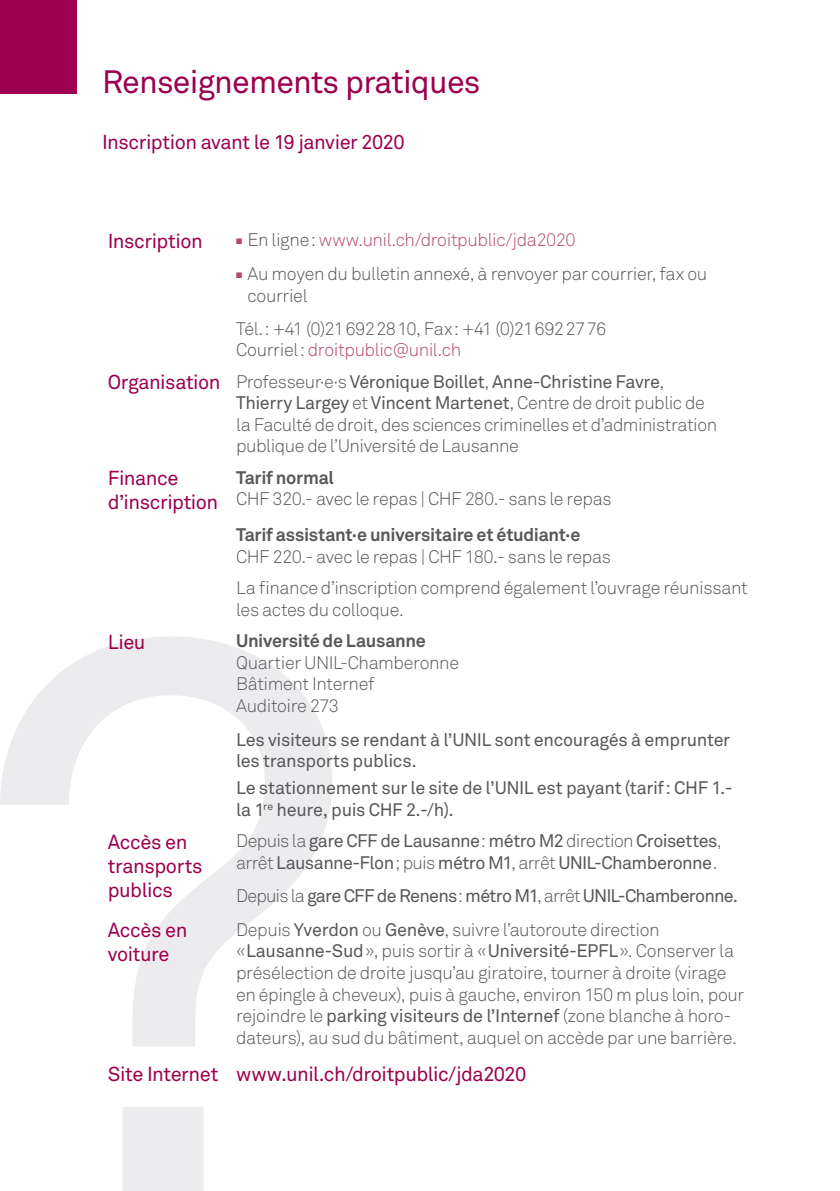
<style>
.page{position:relative;width:840px;height:1191px;background:#fff}
.page>*{position:absolute;margin:0;border:0;box-sizing:border-box;transform-origin:0 0}
.t1{font:32px "Akkurat";letter-spacing:-.025em;color:#9c004f}
.t2{font:20px/24px "Akkurat";letter-spacing:-.02em;color:#9c004f}
.t3{font:300 18px/21.6px "Akkurat";letter-spacing:-.025em;color:#57585a}
.t4{font:18px/21.6px "Akkurat";letter-spacing:-.025em;color:#57585a}
.t5{font:700 18px "Akkurat";letter-spacing:-.015em;color:#57585a}
.t6{font:18px "Akkurat";letter-spacing:-.045em;color:#57585a}
.t7{font:300 18px "Akkurat";letter-spacing:-.025em;color:#b4496f}
.s1{color:#57585a}
.s2{color:#b4496f}
.s3{font-weight:400;font-size:20px;color:#9c004f}
.s4{font-weight:400}
.s5{font-weight:300}
</style>
<div class="page">
<svg style="left:0;top:636px;width:332px;height:555px"></svg>
<div style="left:0;top:0;width:77px;height:94px;background:#9c004f"></div>
<h1 class="t1" style="left:102px;top:62px;width:380px">Renseignements pratiques</h1>
<p class="t2" style="left:102px;top:129px;width:304px">Inscription avant le 19 janvier 2020</p>
<p class="t2" style="left:108px;top:228px;width:96px">Inscription</p>
<p class="t7" style="left:236px;top:228px;width:341px">■ <span class="s1">En ligne:</span> www.unil.ch/droitpublic/jda2020</p>
<p class="t3" style="left:247px;top:263px;width:461px;text-indent:-11px"><span class="s2">■</span> Au moyen du bulletin annexé, à renvoyer par courrier, fax ou courriel</p>
<p class="t3" style="left:236px;top:317px;width:371px">Tél.: +41 (0)216922810, Fax: +41 (0)216922776<br>Courriel: <span class="s2">droitpublic@unil.ch</span></p>
<p class="t3" style="left:236px;top:370px;width:482px;text-indent:-128px"><span class="s3">Organisation</span> Professeur·e·s <span class="s4">Véronique Boillet</span>, <span class="s4">Anne-Christine Favre</span>, <span class="s4">Thierry Largey</span> et <span class="s4">Vincent Martenet</span>, Centre de droit public de la Faculté de droit, des sciences criminelles et d’administration publique de l’Université de Lausanne</p>
<p class="t2" style="left:108px;top:466px;width:112px">Finance d’inscription</p>
<p class="t5" style="left:236px;top:466px;width:99px">Tarif normal</p>
<p class="t3" style="left:236px;top:488px;width:377px">CHF 320.- avec le repas | CHF 280.- sans le repas</p>
<p class="t5" style="left:236px;top:523px;width:346px">Tarif assistant·e universitaire et étudiant·e</p>
<p class="t3" style="left:236px;top:540px;width:513px;line-height:31.4px">CHF 220.- avec le repas | CHF 180.- sans le repas<br>La finance d’inscription comprend également l’ouvrage réunissant</p>
<p class="t3" style="left:236px;top:598px;width:169px">les actes du colloque.</p>
<p class="t2" style="left:108px;top:629px;width:39px">Lieu</p>
<p class="t5" style="left:236px;top:629px;width:191px">Université de Lausanne</p>
<p class="t3" style="left:236px;top:651px;width:224px">Quartier UNIL-Chamberonne<br>Bâtiment Internef<br>Auditoire 273</p>
<p class="t4" style="left:236px;top:728px;width:495px">Les visiteurs se rendant à l’UNIL sont encouragés à emprunter les transports publics.</p>
<p class="t4" style="left:236px;top:777px;width:497px">Le stationnement sur le site de l’UNIL est payant (tarif: CHF 1.- la 1<sup>re</sup> heure, puis CHF 2.-/h).</p>
<p class="t2" style="left:108px;top:829px;width:96px">Accès en transports publics</p>
<p class="t4" style="left:236px;top:830px;width:487px"><span class="s5">Depuis la</span> gare CFF de Lausanne<span class="s5">:</span> métro M2 <span class="s5">direction</span> Croisettes<span class="s5">, arrêt</span> Lausanne-Flon<span class="s5">; puis</span> métro M1<span class="s5">, arrêt</span> UNIL-Chamberonne<span class="s5">.</span></p>
<p class="t6" style="left:236px;top:884px;width:503px"><span class="s5">Depuis la</span> gare CFF de Renens<span class="s5">:</span> métro M1<span class="s5">, arrêt</span> UNIL-Chamberonne.</p>
<p class="t2" style="left:108px;top:918px;width:81px">Accès en voiture</p>
<p class="t3" style="left:236px;top:918px;width:509px">Depuis <span class="s4">Yverdon</span> ou <span class="s4">Genève</span>, suivre l’autoroute direction «<span class="s4">Lausanne-Sud</span>», puis sortir à «<span class="s4">Université-EPFL</span>». Conserver la présélection de droite jusqu’au giratoire, tourner à droite (virage en épingle à cheveux), puis à gauche, environ 150 m plus loin, pour rejoindre le <span class="s4">parking visiteurs de l’Internef</span> (zone blanche à horo&shy;dateurs), au sud du bâtiment, auquel on accède par une barrière.</p>
<p class="t2" style="left:108px;top:1061px;width:420px">Site Internet www.unil.ch/droitpublic/jda2020</p>
</div>
